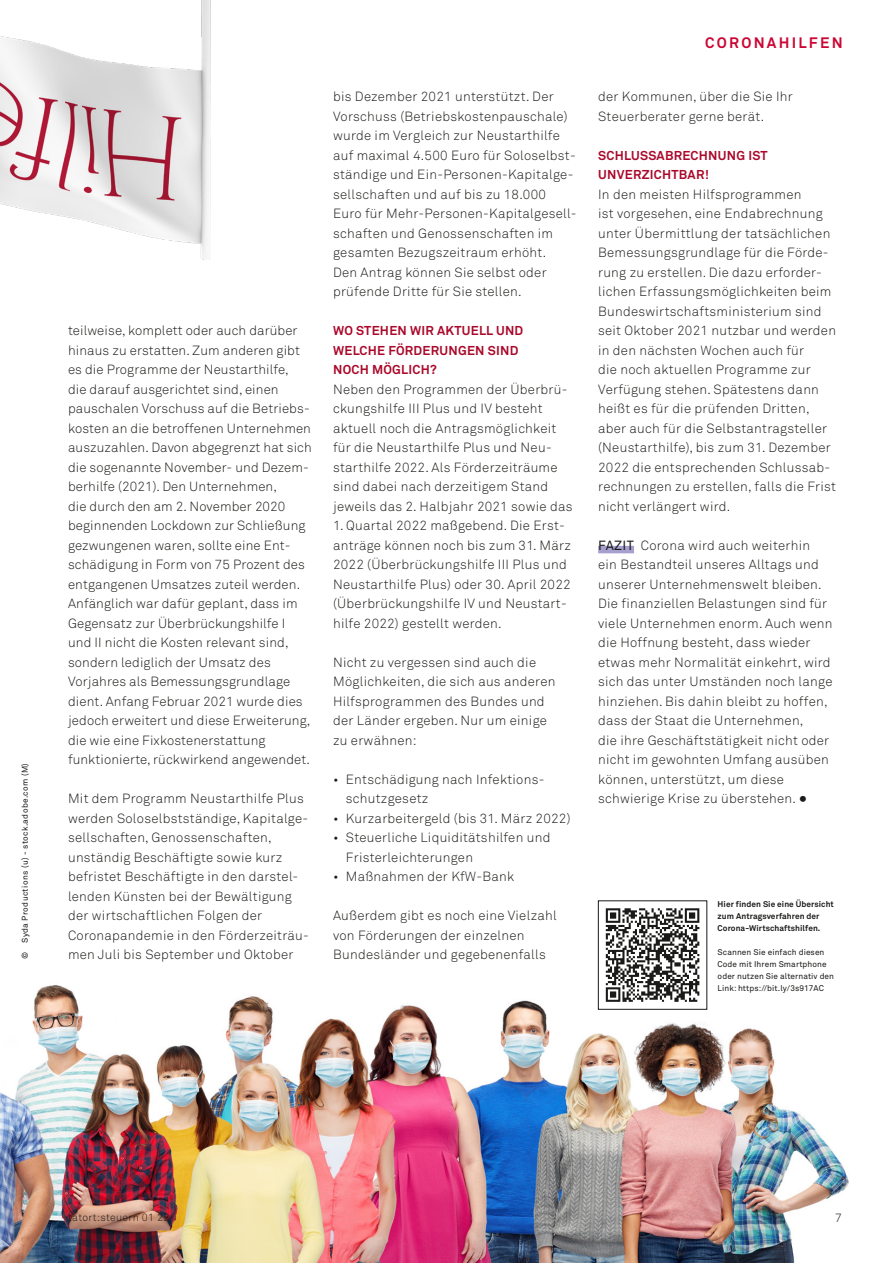
<style>
.page{position:relative;width:893px;height:1263px;background:#fff}
.page>*{position:absolute;margin:0;border:0;box-sizing:border-box;transform-origin:0 0}
.t1{font:700 15px "Akkurat";letter-spacing:.15em;color:#cb0634}
.t2{font:300 13.2px/19.5px "Akkurat";letter-spacing:.02em;color:#1a1a18}
.t3{font:700 12.75px/19.5px "Akkurat";letter-spacing:.02em;color:#aa092b}
.t4{font:300 12px "Akkurat";color:#1a1a18}
.t5{font:300 10.5px "Akkurat";letter-spacing:.03em;color:#1a1a18}
.t6{font:8.25px/12px "Akkurat";letter-spacing:.01em;color:#1a1a18}
.t7{font:700 8.25px/12px "Akkurat";letter-spacing:.01em;color:#1a1a18}
.t8{font:8.25px "Akkurat";letter-spacing:.045em;color:#1a1a18}
.s1{font-weight:400}
.s2{font-weight:700;font-size:21px}
</style>
<div class="page">
<img style="left:0;top:979px;width:849px;height:284px">
<div style="left:598px;top:546px;width:36px;height:7px;background:#a6a0cf"></div>
<img style="left:0;top:0;width:211px;height:260px">
<div style="left:598px;top:901px;width:109px;height:108px;background:#fff"></div>
<svg style="left:606px;top:908px;width:93px;height:94px"></svg>
<p class="t8" style="left:20px;top:959px;width:198px;rotate:-90deg">© Syda Productions (u) - stock.adobe.com (M)</p>
<p class="t2" style="left:68px;top:320px;width:245px">teilweise, komplett oder auch darüber hinaus zu erstatten. Zum anderen gibt es die Programme der Neustarthilfe,<br>die darauf ausgerichtet sind, einen pauschalen Vorschuss auf die Betriebs&shy;kosten an die betroffenen Unternehmen auszuzahlen. Davon abgegrenzt hat sich die sogenannte November- und Dezem&shy;berhilfe (2021). Den Unternehmen,<br>die durch den am 2. November 2020 beginnenden Lockdown zur Schließung gezwungenen waren, sollte eine Ent&shy;schädigung in Form von 75 Prozent des entgangenen Umsatzes zuteil werden.<br>Anfänglich war dafür geplant, dass im Gegensatz zur Überbrückungshilfe I und II nicht die Kosten relevant sind, sondern lediglich der Umsatz des Vorjahres als Bemessungsgrundlage dient. Anfang Februar 2021 wurde dies jedoch erweitert und diese Erweiterung, die wie eine Fixkostenerstattung funktionierte, rückwirkend angewendet.</p>
<p class="t2" style="left:68px;top:788px;width:242px">Mit dem Programm Neustarthilfe Plus werden Soloselbstständige, Kapitalge&shy;sellschaften, Genossenschaften, unständig Beschäftigte sowie kurz befristet Beschäftigte in den darstel&shy;lenden Künsten bei der Bewältigung der wirtschaftlichen Folgen der Coronapandemie in den Förderzeiträu&shy;men Juli bis September und Oktober</p>
<p class="t2" style="left:333px;top:86px;width:245px">bis Dezember 2021 unterstützt. Der Vorschuss (Betriebskostenpauschale) wurde im Vergleich zur Neustarthilfe auf maximal 4.500 Euro für Soloselbst&shy;ständige und Ein-Personen-Kapitalge&shy;sellschaften und auf bis zu 18.000<br>Euro für Mehr-Personen-Kapitalgesell&shy;schaften und Genossenschaften im gesamten Bezugszeitraum erhöht.<br>Den Antrag können Sie selbst oder prüfende Dritte für Sie stellen.</p>
<p class="t3" style="left:333px;top:321px;width:192px">WO STEHEN WIR AKTUELL UND<br>WELCHE FÖRDERUNGEN SIND<br>NOCH MÖGLICH?</p>
<p class="t2" style="left:333px;top:379px;width:241px">Neben den Programmen der Überbrü&shy;ckungshilfe III Plus und IV besteht aktuell noch die Antragsmöglichkeit für die Neustarthilfe Plus und Neu&shy;starthilfe 2022. Als Förderzeiträume sind dabei nach derzeitigem Stand jeweils das 2. Halbjahr 2021 sowie das</p>
<p class="t2" style="left:333px;top:515px;width:239px">1. Quartal 2022 maßgebend. Die Erst&shy;anträge können noch bis zum 31. März 2022 (Überbrückungshilfe III Plus und Neustarthilfe Plus) oder 30. April 2022 (Überbrückungshilfe IV und Neustart&shy;hilfe 2022) gestellt werden.</p>
<p class="t2" style="left:333px;top:652px;width:224px">Nicht zu vergessen sind auch die<br>Möglichkeiten, die sich aus anderen<br>Hilfsprogrammen des Bundes und der Länder ergeben. Nur um einige zu erwähnen:</p>
<p class="t2" style="left:346px;top:769px;width:200px;text-indent:-13px">• Entschädigung nach Infektions&shy;schutzgesetz</p>
<p class="t2" style="left:333px;top:808px;width:239px">• Kurzarbeitergeld (bis 31. März 2022)</p>
<p class="t2" style="left:346px;top:827px;width:206px;text-indent:-13px">• Steuerliche Liquiditätshilfen und<br>Fristerleichterungen</p>
<p class="t2" style="left:333px;top:866px;width:183px">• Maßnahmen der KfW-Bank</p>
<p class="t2" style="left:333px;top:905px;width:225px">Außerdem gibt es noch eine Vielzahl von Förderungen der einzelnen<br>Bundesländer und gegebenenfalls</p>
<p class="t1" style="left:705px;top:33px;width:139px">CORONAHILFEN</p>
<p class="t2" style="left:598px;top:86px;width:196px">der Kommunen, über die Sie Ihr<br>Steuerberater gerne berät.</p>
<p class="t3" style="left:598px;top:145px;width:171px">SCHLUSSABRECHNUNG IST<br>UNVERZICHTBAR!</p>
<p class="t2" style="left:598px;top:184px;width:239px">In den meisten Hilfsprogrammen<br>ist vorgesehen, eine Endabrechnung unter Übermittlung der tatsächlichen Bemessungsgrundlage für die Förde&shy;rung zu erstellen. Die dazu erforder&shy;lichen Erfassungsmöglichkeiten beim Bundeswirtschaftsministerium sind seit Oktober 2021 nutzbar und werden in den nächsten Wochen auch für<br>die noch aktuellen Programme zur Verfügung stehen. Spätestens dann heißt es für die prüfenden Dritten, aber auch für die Selbstantragsteller (Neustarthilfe), bis zum 31. Dezember 2022 die entsprechenden Schlussab&shy;rechnungen zu erstellen, falls die Frist nicht verlängert wird.</p>
<p class="t2" style="left:598px;top:535px;width:236px"><span class="s1">FAZIT</span> Corona wird auch weiterhin<br>ein Bestandteil unseres Alltags und unserer Unternehmenswelt bleiben.<br>Die finanziellen Belastungen sind für viele Unternehmen enorm. Auch wenn die Hoffnung besteht, dass wieder etwas mehr Normalität einkehrt, wird sich das unter Umständen noch lange hinziehen. Bis dahin bleibt zu hoffen, dass der Staat die Unternehmen,<br>die ihre Geschäftstätigkeit nicht oder nicht im gewohnten Umfang ausüben können, unterstützt, um diese schwierige Krise zu überstehen. <span class="s2">•</span></p>
<p class="t7" style="left:718px;top:898px;width:118px">Hier finden Sie eine Übersicht zum Antragsverfahren der<br>Corona-Wirtschaftshilfen.</p>
<p class="t6" style="left:718px;top:946px;width:118px">Scannen Sie einfach diesen<br>Code mit Ihrem Smartphone oder nutzen Sie alternativ den<br>Link: https://bit.ly/3s917AC</p>
<p class="t5" style="left:68px;top:1211px;width:103px">tatort:steuern 01 22</p>
<p class="t4" style="left:835px;top:1210px;width:8px">7</p>
</div>
